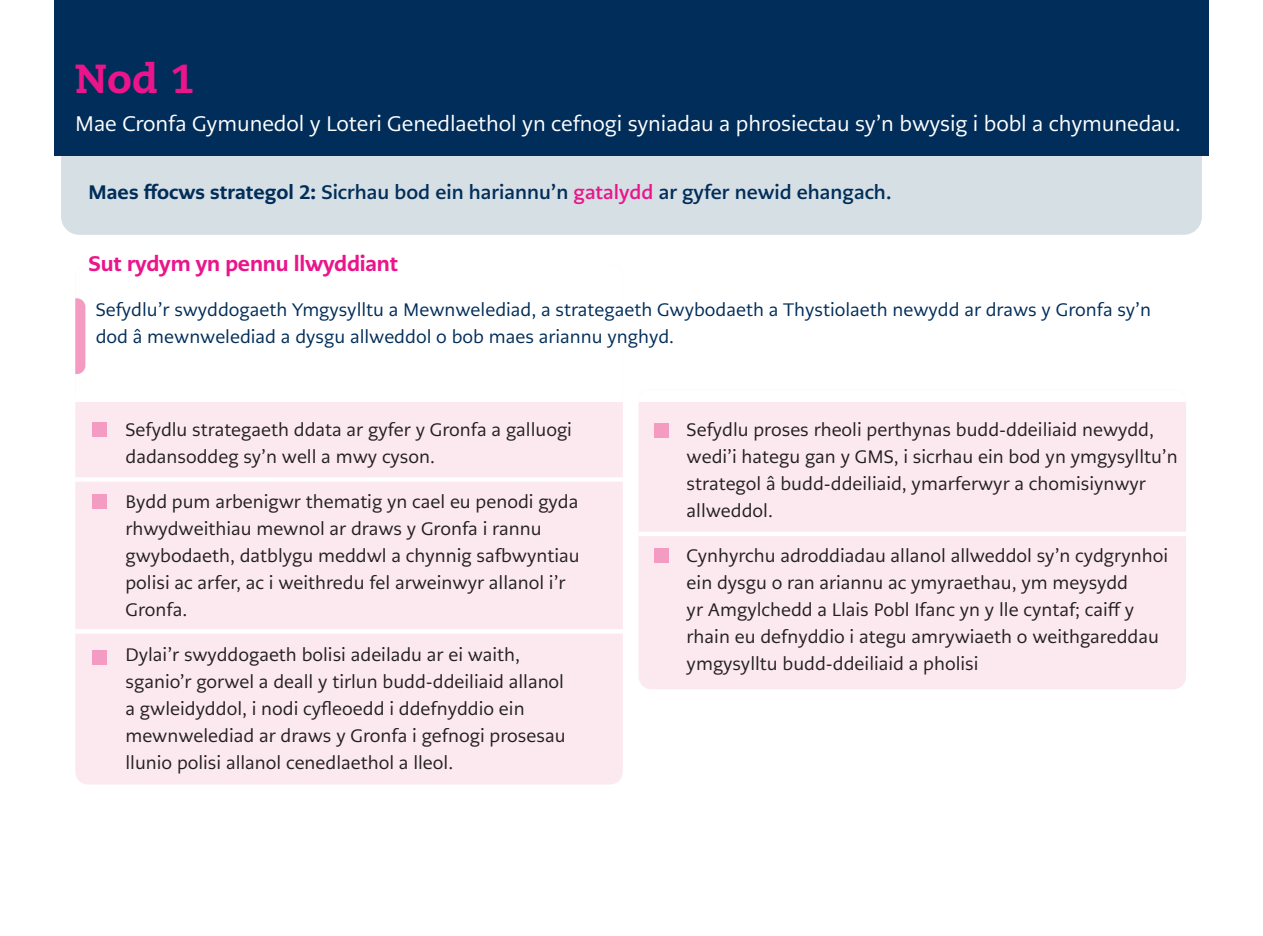
<style>
.page{position:relative;width:1263px;height:936px;background:#fff}
.page>*{position:absolute;margin:0;border:0;box-sizing:border-box;transform-origin:0 0}
.Subheading_1{font:800 40.5px "Caecilia LT Pro 85";color:#ea148b}
.Introduction_1{font:21px "PMN Caecilia Sans Text";letter-spacing:-.005em;color:#fff}
.Body_copy{font:800 21px "PMN Caecilia Sans Text";letter-spacing:-.01em;color:#ea148b}
.Body_copy-2{font:700 19.5px "PMN Caecilia Sans Text";color:#002d59}
.t1{font:18px/27px "PMN Caecilia Sans Text";color:#231f20}
.Body_copy-3{font:18px/27px "PMN Caecilia Sans Text";color:#002d59}
.s1{font-weight:800}
.s2{color:#ea148b}
</style>
<div class="page">
<div style="left:61px;top:97px;width:1141px;height:138px;background:#d5dfe4;border-radius:18px"></div>
<div style="left:54px;top:0;width:1155px;height:155px;background:#002d59"></div>
<div style="left:75px;top:264px;width:548px;height:520px;background:#fce9f0;border-radius:13px"></div>
<div style="left:75px;top:264px;width:548px;height:137px;background:#fff"></div>
<hr style="left:75px;top:477px;width:548px;height:4px;background:#fff">
<hr style="left:75px;top:629px;width:548px;height:4px;background:#fff">
<svg style="left:75px;top:298px;width:10px;height:76px"></svg>
<div style="left:638px;top:389px;width:548px;height:300px;background:#fce9f0;border-radius:13px"></div>
<div style="left:638px;top:389px;width:548px;height:12px;background:#fff"></div>
<div style="left:655px;top:423px;width:14px;height:14px;background:#f39bc0"></div>
<div style="left:655px;top:548px;width:14px;height:15px;background:#f39bc0"></div>
<div style="left:638px;top:531px;width:548px;height:5px;background:#fff"></div>
<div style="left:92px;top:422px;width:15px;height:14px;background:#f39bc0"></div>
<div style="left:92px;top:494px;width:15px;height:14px;background:#f39bc0"></div>
<div style="left:92px;top:650px;width:15px;height:14px;background:#f39bc0"></div>
<p class="Subheading_1" style="left:75px;top:51px;width:121px">Nod 1</p>
<p class="Introduction_1" style="left:75px;top:110px;width:1107px">Mae Cronfa Gymunedol y Loteri Genedlaethol yn cefnogi syniadau a phrosiectau sy’n bwysig i bobl a chymunedau.</p>
<p class="Body_copy-2" style="left:89px;top:179px;width:804px"><span class="s1">Maes ffocws strategol 2:</span> Sicrhau bod ein hariannu’n <span class="s2">gatalydd</span> ar gyfer newid ehangach.</p>
<p class="Body_copy" style="left:89px;top:250px;width:311px">Sut rydym yn pennu llwyddiant</p>
<p class="Body_copy-3" style="left:96px;top:296px;width:1057px">Sefydlu’r swyddogaeth Ymgysylltu a Mewnwelediad, a strategaeth Gwybodaeth a Thystiolaeth newydd ar draws y Gronfa sy’n dod â mewnwelediad a dysgu allweddol o bob maes ariannu ynghyd.</p>
<p class="t1" style="left:125px;top:415px;width:448px">Sefydlu strategaeth ddata ar gyfer y Gronfa a galluogi dadansoddeg sy’n well a mwy cyson.</p>
<p class="t1" style="left:125px;top:487px;width:456px">Bydd pum arbenigwr thematig yn cael eu penodi gyda rhwydweithiau mewnol ar draws y Gronfa i rannu gwybodaeth, datblygu meddwl a chynnig safbwyntiau polisi ac arfer, ac i weithredu fel arweinwyr allanol i’r Gronfa.</p>
<p class="t1" style="left:125px;top:640px;width:442px">Dylai’r swyddogaeth bolisi adeiladu ar ei waith, sganio’r gorwel a deall y tirlun budd-ddeiliaid allanol a gwleidyddol, i nodi cyfleoedd i ddefnyddio ein mewnwelediad ar draws y Gronfa i gefnogi prosesau llunio polisi allanol cenedlaethol a lleol.</p>
<p class="t1" style="left:687px;top:415px;width:493px">Sefydlu proses rheoli perthynas budd-ddeiliaid newydd, wedi’i hategu gan y GMS, i sicrhau ein bod yn ymgysylltu’n strategol â budd-ddeiliaid, ymarferwyr a chomisiynwyr allweddol.</p>
<p class="t1" style="left:687px;top:541px;width:483px">Cynhyrchu adroddiadau allanol allweddol sy’n cydgrynhoi ein dysgu o ran ariannu ac ymyraethau, ym meysydd<br>yr Amgylchedd a Llais Pobl Ifanc yn y lle cyntaf; caiff y rhain eu defnyddio i ategu amrywiaeth o weithgareddau ymgysylltu budd-ddeiliaid a pholisi</p>
</div>
